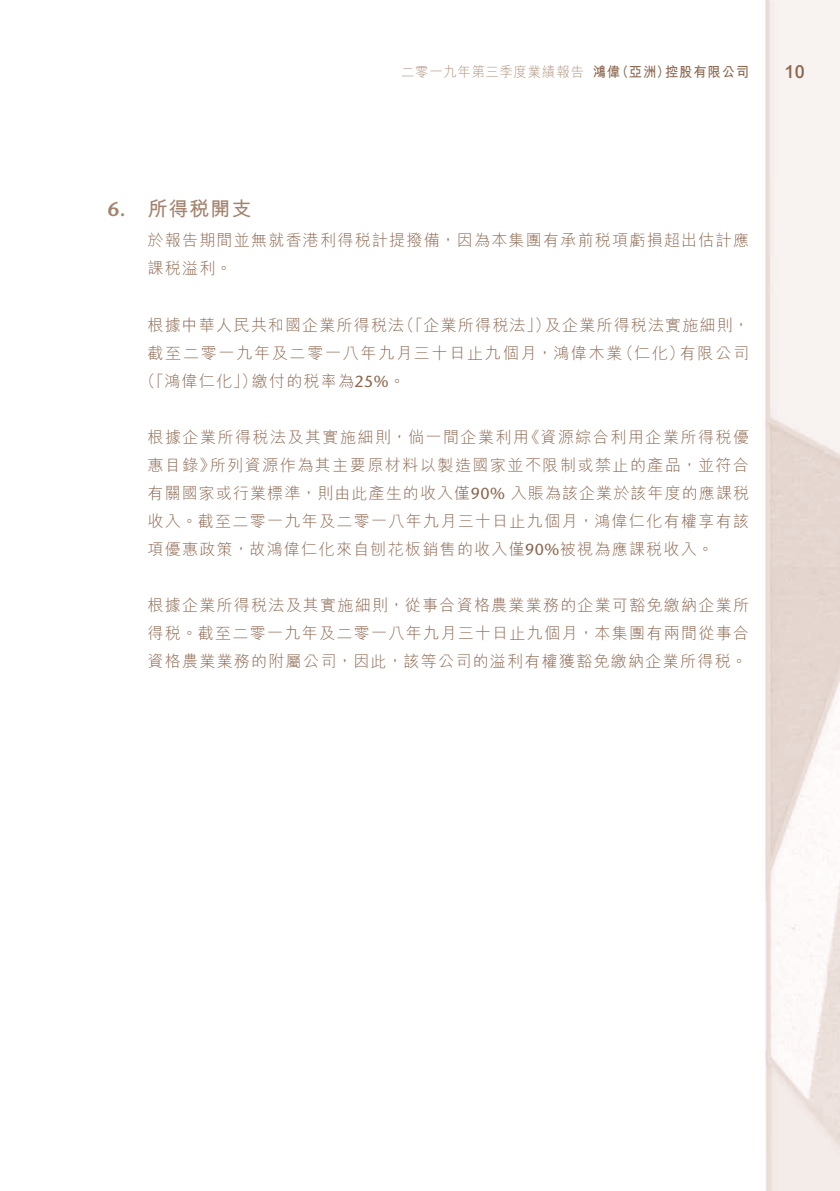
<style>
.page{position:relative;width:840px;height:1191px;background:#fff}
.page>*{position:absolute;margin:0;border:0;box-sizing:border-box;transform-origin:0 0}
.t1{font:700 20px "M Hei HK";letter-spacing:.05em;color:#a3836e}
.t2{font:600 20px "Stone Sans Std";color:#a3836e}
.t3{font:500 18px "Arial MT Std";color:#8c664e}
.t4{font:300 16px/28px "M Hei HK";letter-spacing:.08em;color:#8c664e}
.t5{font:300 16px/28px "M Hei HK";letter-spacing:.11em;color:#8c664e}
.t6{font:300 14px "M Hei HK";letter-spacing:.065em;color:#af927f;scale:.95 1}
.t7{font:700 14px "M Hei HK";letter-spacing:.065em;color:#8c664e;scale:.95 1}
.s1{font-family:"Stone Sans Std";font-weight:500}
</style>
<div class="page">
<img style="left:765px;top:0;width:74px;height:1191px">
<p class="t6" style="left:401px;top:62px;width:194px">二零一九年第三季度業績報告</p>
<p class="t7" style="left:592px;top:62px;width:30px">鴻偉</p>
<p class="t7" style="left:664px;top:62px;width:90px">控股有限公司</p>
<p class="t7" style="left:615px;top:62px;width:59px">（亞洲）</p>
<p class="t3" style="left:784px;top:61px;width:22px">10</p>
<p class="t2" style="left:108px;top:197px;width:19px">6.</p>
<p class="t1" style="left:147px;top:194px;width:105px">所得稅開支</p>
<p class="t4" style="left:147px;top:226px;width:602px">於報告期間並無就香港利得稅計提撥備，因為本集團有承前稅項虧損超出估計應課稅溢利。</p>
<p class="t4" style="left:398px;top:310px;width:153px">（「企業所得稅法」）</p>
<p class="t4" style="left:147px;top:310px;width:258px">根據中華人民共和國企業所得稅法</p>
<p class="t4" style="left:544px;top:310px;width:206px">及企業所得稅法實施細則，</p>
<p class="t4" style="left:617px;top:338px;width:68px">（仁化）</p>
<p class="t5" style="left:251px;top:338px;width:372px;text-indent:-104px">截至二零一九年及二零一八年九月三十日止九個月，鴻偉木業繳付的稅率為<span class="s1">25%</span>。</p>
<p class="t4" style="left:679px;top:338px;width:71px">有限公司</p>
<p class="t4" style="left:139px;top:366px;width:119px">（「鴻偉仁化」）</p>
<p class="t4" style="left:523px;top:422px;width:226px">《資源綜合利用企業所得稅優</p>
<p class="t4" style="left:210px;top:422px;width:540px;text-indent:-62px">根據企業所得稅法及其實施細則，倘一間企業利用<br>所列資源作為其主要原材料以製造國家並不限制或禁止的產品，並符合</p>
<p class="t4" style="left:147px;top:450px;width:602px">惠目錄》<br>有關國家或行業標準，則由此產生的收入僅<span class="s1">90%</span> 入賬為該企業於該年度的應課稅收入。截至二零一九年及二零一八年九月三十日止九個月，鴻偉仁化有權享有該項優惠政策，故鴻偉仁化來自刨花板銷售的收入僅<span class="s1">90%</span>被視為應課稅收入。</p>
<p class="t4" style="left:147px;top:590px;width:602px;text-align:justify">根據企業所得稅法及其實施細則，從事合資格農業業務的企業可豁免繳納企業所得稅。截至二零一九年及二零一八年九月三十日止九個月，本集團有兩間從事合資格農業業務的附屬公司，因此，該等公司的溢利有權獲豁免繳納企業所得稅。</p>
</div>
